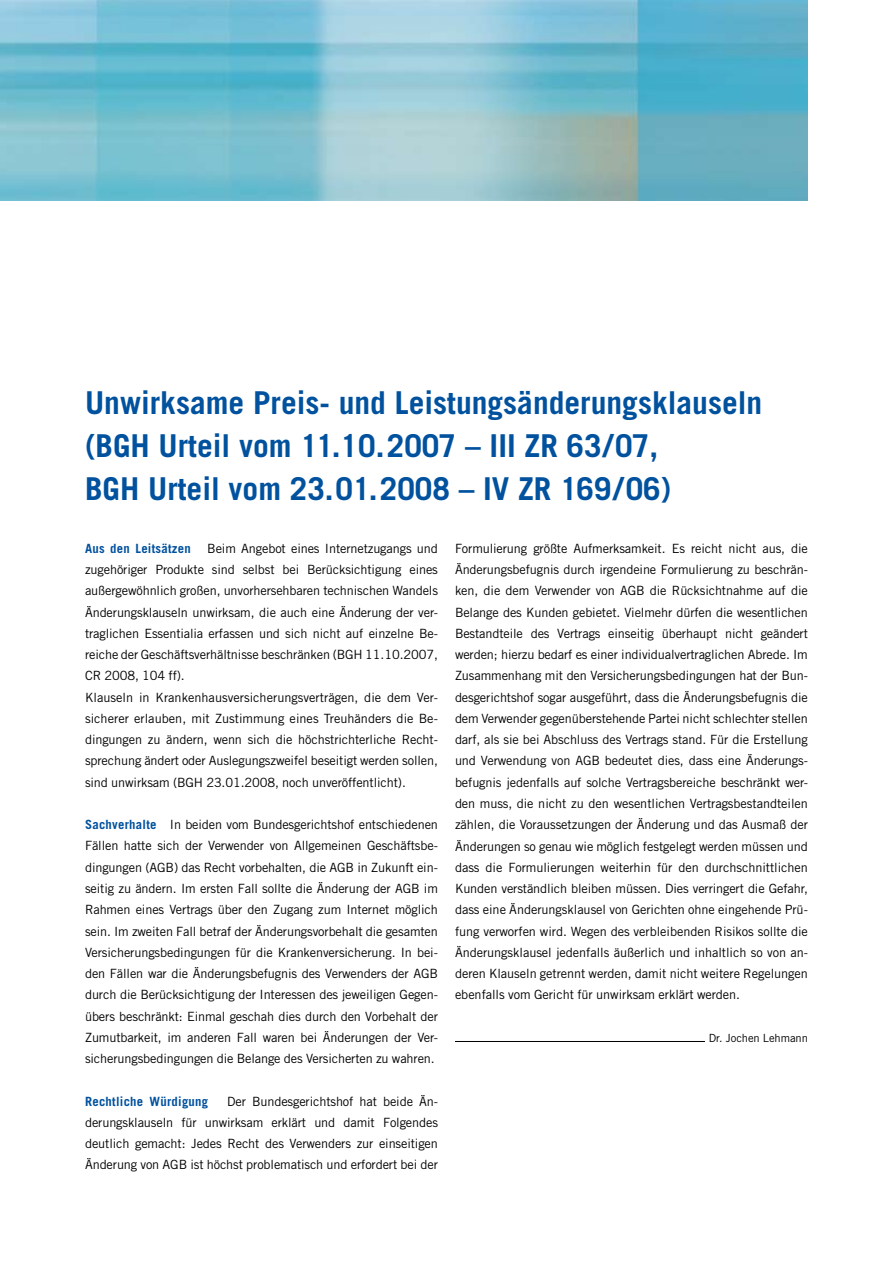
<style>
.page{position:relative;width:893px;height:1263px;background:#fff}
.page>*{position:absolute;margin:0;border:0;box-sizing:border-box;transform-origin:0 0}
.t1{font:700 31.5px/42.5px "Trade Gothic";color:#00519e}
.t2{font:12.75px/21.3px "Trade Gothic";letter-spacing:-.01em;color:#000;text-align:justify}
.t3{font:700 12.75px "Trade Gothic";letter-spacing:.02em;color:#00519e}
.t4{font:11.25px "Trade Gothic";letter-spacing:-.01em;color:#000}
.s1{font-weight:700;color:#00519e}
</style>
<div class="page">
<img style="left:0;top:0;width:808px;height:201px">
<hr style="left:455px;top:1041px;width:250px;height:1px;background:#000">
<h1 class="t1" style="left:85px;top:382px;width:679px">Unwirksame Preis- und Leistungsänderungsklauseln (BGH Urteil vom 11.10.2007 – III ZR 63/07,<br>BGH Urteil vom 23.01.2008 – IV ZR 169/06)</h1>
<p class="t3" style="left:85px;top:540px;width:107px">Aus den Leitsätzen</p>
<p class="t2" style="left:85px;top:537px;width:354px;text-align:left;text-indent:122px">Beim Angebot eines Internetzugangs und zugehöriger Produkte sind selbst bei Berücksichtigung eines außergewöhnlich großen, unvorhersehbaren technischen Wandels Änderungsklauseln unwirksam, die auch eine Änderung der ver&shy;traglichen Essentialia erfassen und sich nicht auf einzelne Be&shy;reiche der Geschäftsverhältnisse beschränken (BGH 11.10.2007, CR 2008, 104 ff).<br>Klauseln in Krankenhausversicherungsverträgen, die dem Ver&shy;sicherer erlauben, mit Zustimmung eines Treuhänders die Be&shy;dingungen zu ändern, wenn sich die höchstrichterliche Recht&shy;sprechung ändert oder Auslegungszweifel beseitigt werden sollen, sind unwirksam (BGH 23.01.2008, noch unveröffentlicht).</p>
<p class="t2" style="left:85px;top:814px;width:354px"><span class="s1">Sachverhalte</span> In beiden vom Bundesgerichtshof entschiedenen Fällen hatte sich der Verwender von Allgemeinen Geschäftsbe&shy;dingungen (AGB) das Recht vorbehalten, die AGB in Zukunft ein&shy;seitig zu ändern. Im ersten Fall sollte die Änderung der AGB im Rahmen eines Vertrags über den Zugang zum Internet möglich sein. Im zweiten Fall betraf der Änderungsvorbehalt die gesamten Versicherungsbedingungen für die Krankenversicherung. In bei&shy;den Fällen war die Änderungsbefugnis des Verwenders der AGB durch die Berücksichtigung der Interessen des jeweiligen Gegen&shy;übers beschränkt: Einmal geschah dies durch den Vorbehalt der Zumutbarkeit, im anderen Fall waren bei Änderungen der Ver&shy;sicherungsbedingungen die Belange des Versicherten zu wahren.</p>
<p class="t3" style="left:85px;top:1093px;width:125px">Rechtliche Würdigung</p>
<p class="t2" style="left:85px;top:1090px;width:354px;text-indent:142px">Der Bundesgerichtshof hat beide Än&shy;derungsklauseln für unwirksam erklärt und damit Folgendes deutlich gemacht: Jedes Recht des Verwenders zur einseitigen Änderung von AGB ist höchst problematisch und erfordert bei der</p>
<p class="t2" style="left:455px;top:537px;width:354px">Formulierung größte Aufmerksamkeit. Es reicht nicht aus, die Änderungsbefugnis durch irgendeine Formulierung zu beschrän&shy;ken, die dem Verwender von AGB die Rücksichtnahme auf die Belange des Kunden gebietet. Vielmehr dürfen die wesentlichen Bestandteile des Vertrags einseitig überhaupt nicht geändert werden; hierzu bedarf es einer individualvertraglichen Abrede. Im Zu-sammenhang mit den Versicherungsbedingungen hat der Bun&shy;desgerichtshof sogar ausgeführt, dass die Änderungsbefugnis die dem Verwender gegenüberstehende Partei nicht schlechter stellen darf, als sie bei Abschluss des Vertrags stand. Für die Erstellung und Verwendung von AGB bedeutet dies, dass eine Änderungs&shy;befugnis jedenfalls auf solche Vertragsbereiche beschränkt wer&shy;den muss, die nicht zu den wesentlichen Vertragsbestandteilen zählen, die Voraussetzungen der Änderung und das Ausmaß der Änderungen so genau wie möglich festgelegt werden müssen und dass die Formulierungen weiterhin für den durchschnittlichen Kunden verständlich bleiben müssen. Dies verringert die Gefahr, dass eine Änderungsklausel von Gerichten ohne eingehende Prü&shy;fung verworfen wird. Wegen des verbleibenden Risikos sollte die Änderungsklausel jedenfalls äußerlich und inhaltlich so von an&shy;deren Klauseln getrennt werden, damit nicht weitere Regelungen ebenfalls vom Gericht für unwirksam erklärt werden.</p>
<p class="t4" style="left:709px;top:1031px;width:101px">Dr. Jochen Lehmann</p>
</div>
